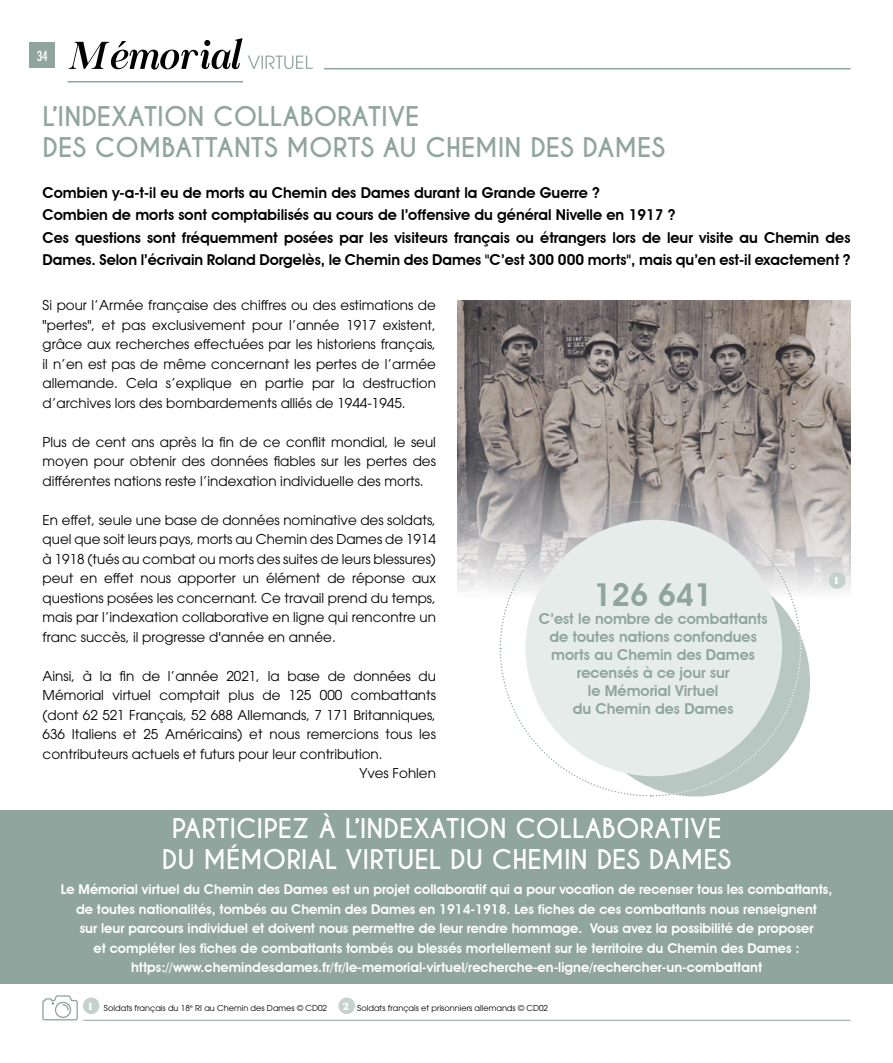
<style>
.page{position:relative;width:893px;height:1063px;background:#fff}
.page>*{position:absolute;margin:0;border:0;box-sizing:border-box;transform-origin:0 0}
.t1{font:600 31.5px "Avant Garde IT Cby BT";color:#90a59e}
.t2{font:700 25.5px/30.6px "Caviar Dreams";color:#fff;text-align:center}
.t3{font:700 25.5px/30.6px "Caviar Dreams";color:#90a59e}
.t4{font:600 15px/22.5px "Avant Garde IT Cby BT";color:#000}
.t5{font:600 15px/18px "Avant Garde IT Cby BT";color:#90a59e;text-align:center}
.t6{font:13.5px/19.5px "ITC Avant Garde Pro";color:#000;text-align:justify}
.t7{font:600 13.5px/19.5px "Avant Garde IT Cby BT";color:#fff;text-align:center}
.t8{font:500 condensed 13.5px "Futura";color:#fff}
.t9{font:900 10.5px "MADE Mirage";color:#fff}
.t10{font:8.1px "ITC Avant Garde Pro";color:#000}
.s1{font-family:"MADE Mirage";font-weight:900;font-size:10.5px;color:#fff}
</style>
<div class="page">
<div style="left:30px;top:43px;width:25px;height:25px;background:#90a59e"></div>
<hr style="left:324px;top:68px;width:526px;height:1px;background:#90a59e">
<svg style="left:68px;top:38px;width:245px;height:32px"></svg>
<hr style="left:68px;top:81px;width:175px;height:1px;background:#90a59e">
<div style="left:83px;top:998px;width:16px;height:16px;background:#c4d1cd;border-radius:50%"></div>
<div style="left:338px;top:998px;width:17px;height:16px;background:#c4d1cd;border-radius:50%"></div>
<svg style="left:42px;top:995px;width:36px;height:25px"></svg>
<hr style="left:84px;top:1020px;width:766px;height:1px;background:#90a59e">
<div style="left:0;top:811px;width:893px;height:173px;background:#90a59e"></div>
<img style="left:457px;top:301px;width:393px;height:291px">
<svg style="left:499px;top:500px;width:303px;height:297px"></svg>
<div style="left:829px;top:572px;width:16px;height:17px;background:#c4d1cd;border-radius:50%"></div>
<p class="t8" style="left:37px;top:47px;width:13px">34</p>
<h2 class="t3" style="left:43px;top:102px;width:624px">L’INDEXATION COLLABORATIVE<br>DES COMBATTANTS MORTS AU CHEMIN DES DAMES</h2>
<p class="t4" style="left:43px;top:181px;width:809px">Combien y-a-t-il eu de morts au Chemin des Dames durant la Grande Guerre ?<br>Combien de morts sont comptabilisés au cours de l’offensive du général Nivelle en 1917 ?<br>Ces questions sont fréquemment posées par les visiteurs français ou étrangers lors de leur visite au Chemin des Dames. Selon l’écrivain Roland Dorgelès, le Chemin des Dames "C’est 300 000 morts", mais qu’en est-il exactement ?</p>
<p class="t6" style="left:43px;top:296px;width:395px">Si pour l’Armée française des chiffres ou des estimations de "pertes", et pas exclusivement pour l’année 1917 existent, grâce aux recherches effectuées par les historiens français, il n’en est pas de même concernant les pertes de l’armée allemande. Cela s’explique en partie par la destruction d’archives lors des bombardements alliés de 1944-1945.</p>
<p class="t6" style="left:43px;top:432px;width:395px">Plus de cent ans après la fin de ce conflit mondial, le seul moyen pour obtenir des données fiables sur les pertes des différentes nations reste l’indexation individuelle des morts.</p>
<p class="t6" style="left:43px;top:510px;width:395px">En effet, seule une base de données nominative des soldats, quel que soit leurs pays, morts au Chemin des Dames de 1914 à 1918 (tués au combat ou morts des suites de leurs blessures) peut en effet nous apporter un élément de réponse aux questions posées les concernant. Ce travail prend du temps, mais par l’indexation collaborative en ligne qui rencontre un franc succès, il progresse d'année en année.</p>
<p class="t6" style="left:43px;top:666px;width:395px">Ainsi, à la fin de l’année 2021, la base de données du</p>
<p class="t6" style="left:43px;top:686px;width:395px">Mémorial virtuel comptait plus de 125 000 combattants</p>
<p class="t6" style="left:43px;top:705px;width:395px">(dont 62 521 Français, 52 688 Allemands, 7 171 Britanniques,</p>
<p class="t6" style="left:43px;top:725px;width:395px">636 Italiens et 25 Américains) et nous remercions tous les</p>
<p class="t6" style="left:43px;top:744px;width:341px">contributeurs actuels et futurs pour leur contribution.</p>
<p class="t6" style="left:360px;top:764px;width:78px">Yves Fohlen</p>
<h1 class="t1" style="left:594px;top:576px;width:120px">126 641</h1>
<p class="t5" style="left:539px;top:610px;width:230px">C’est le nombre de combattants de toutes nations confondues morts au Chemin des Dames recensés à ce jour sur<br>le Mémorial Virtuel<br>du Chemin des Dames</p>
<p class="t9" style="left:834px;top:574px;width:5px">1</p>
<h2 class="t2" style="left:162px;top:814px;width:571px">PARTICIPEZ À L’INDEXATION COLLABORATIVE<br>DU MÉMORIAL VIRTUEL DU CHEMIN DES DAMES</h2>
<p class="t7" style="left:61px;top:880px;width:773px">Le Mémorial virtuel du Chemin des Dames est un projet collaboratif qui a pour vocation de recenser tous les combattants, de toutes nationalités, tombés au Chemin des Dames en 1914-1918. Les fiches de ces combattants nous renseignent<br>sur leur parcours individuel et doivent nous permettre de leur rendre hommage. Vous avez la possibilité de proposer<br>et compléter les fiches de combattants tombés ou blessés mortellement sur le territoire du Chemin des Dames : https://www.chemindesdames.fr/fr/le-memorial-virtuel/recherche-en-ligne/rechercher-un-combattant</p>
<p class="t10" style="left:88px;top:1003px;width:240px"><span class="s1">1</span> Soldats français du 18<sup>e</sup> RI au Chemin des Dames © CD02</p>
<p class="t10" style="left:343px;top:1003px;width:207px"><span class="s1">2</span> Soldats français et prisonniers allemands © CD02</p>
</div>
